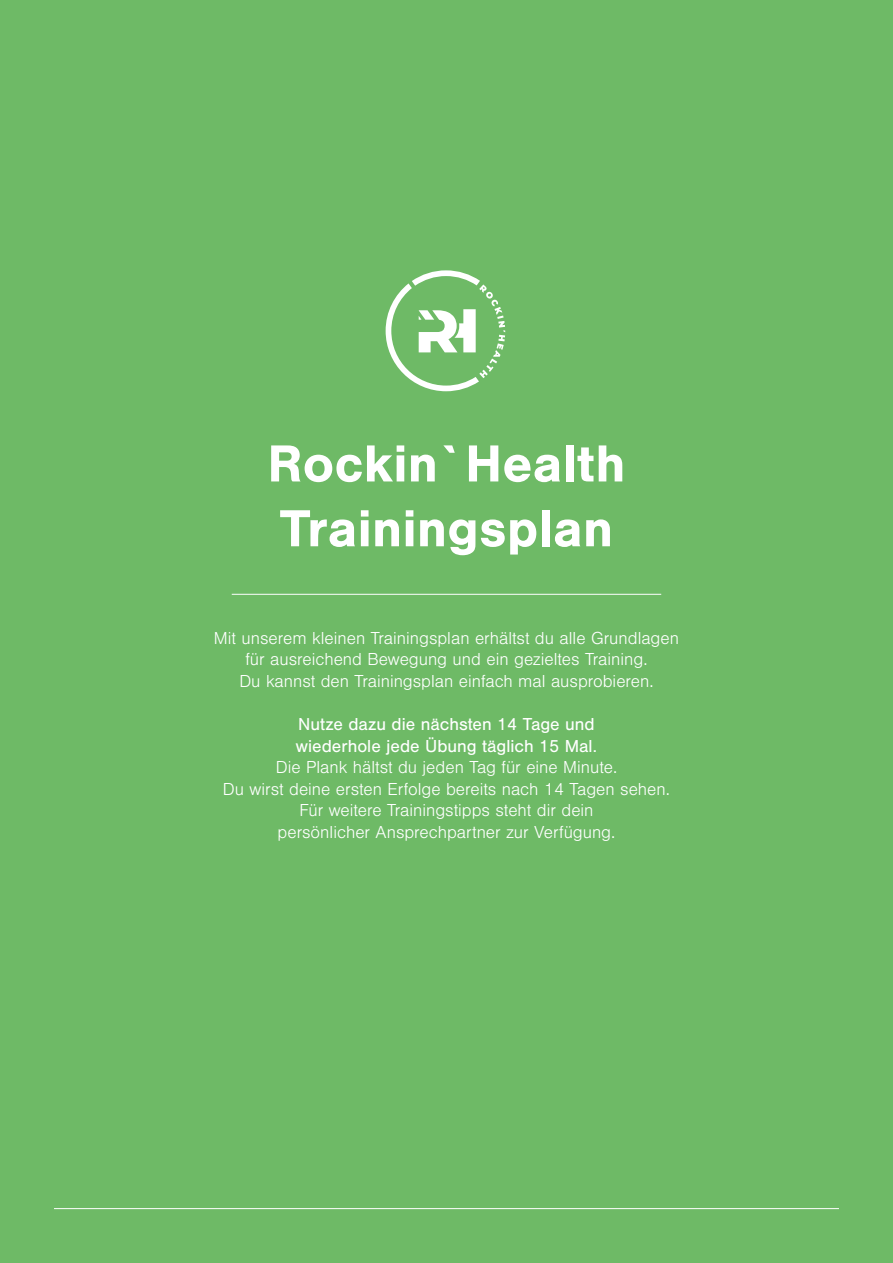
<style>
.page{position:relative;width:893px;height:1263px;background:#6eba66}
.page>*{position:absolute;margin:0;border:0;box-sizing:border-box;transform-origin:0 0}
.t1{font:700 54px/64.8px "Nimbus San";color:#fff}
.t2{font:300 18px/21.6px "Nimbus San";color:#fff;text-align:center}
.t3{font:18px/21.6px "Nimbus San";color:#fff}
</style>
<div class="page">
<svg style="left:386px;top:270px;width:119px;height:121px"></svg>
<hr style="left:232px;top:594px;width:429px;height:1px;background:#fff">
<hr style="left:54px;top:1208px;width:785px;height:1px;background:#fff">
<h1 class="t1" style="left:267px;top:432px;width:360px">Rockin`Health<br>Trainingsplan</h1>
<p class="t2" style="left:214px;top:627px;width:467px">Mit unserem kleinen Trainingsplan erhältst du alle Grundlagen für ausreichend Bewegung und ein gezieltes Training.<br>Du kannst den Trainingsplan einfach mal ausprobieren.</p>
<p class="t3" style="left:296px;top:713px;width:303px">Nutze dazu die nächsten 14 Tage und wiederhole jede Übung täglich 15 Mal.</p>
<p class="t2" style="left:223px;top:757px;width:449px">Die Plank hältst du jeden Tag für eine Minute.<br>Du wirst deine ersten Erfolge bereits nach 14 Tagen sehen.<br>Für weitere Trainingstipps steht dir dein<br>persönlicher Ansprechpartner zur Verfügung.</p>
</div>
